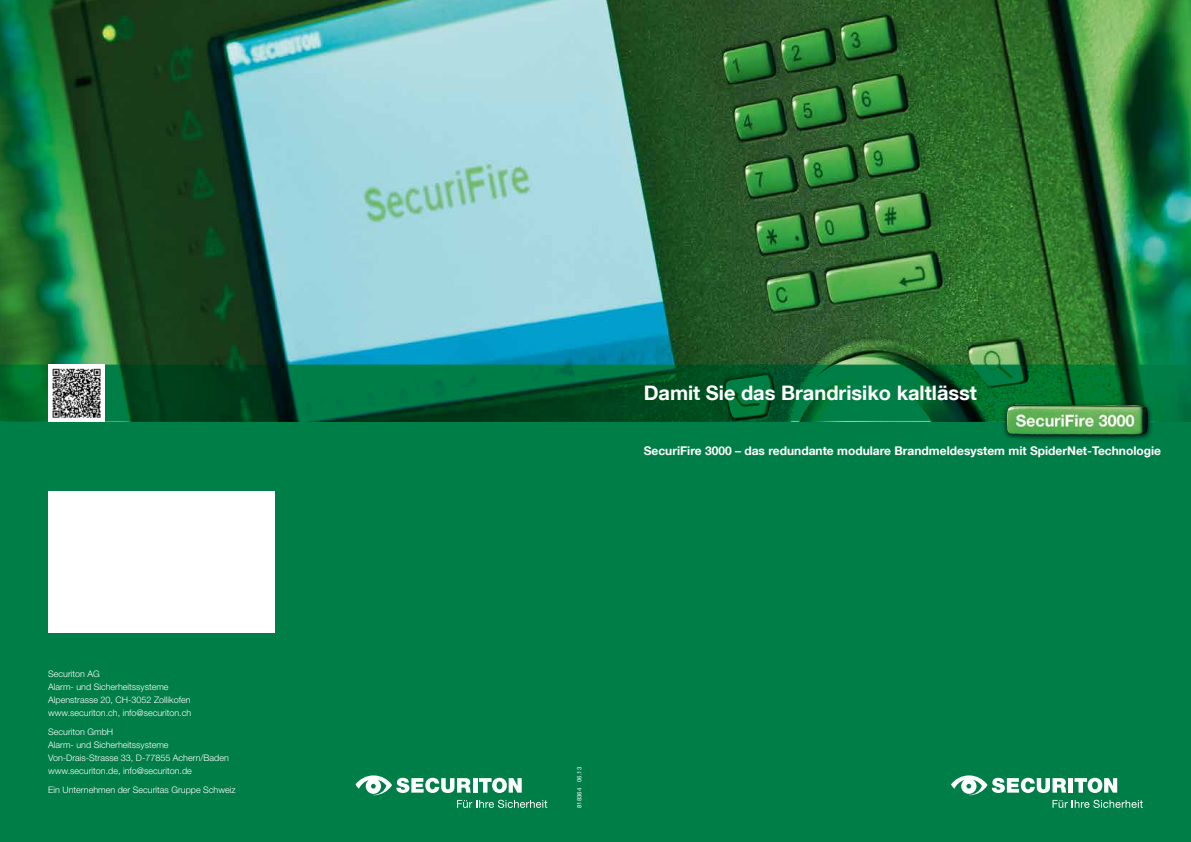
<style>
.page{position:relative;width:1191px;height:842px;background:#fff}
.page>*{position:absolute;margin:0;border:0;box-sizing:border-box;transform-origin:0 0}
.t1{font:700 20px "Helvetica Neue LT Com";color:#fff}
.t2{font:700 12px "Helvetica Neue LT Com";color:#fff}
.t3{font:300 9px/13px "Helvetica Neue";color:#fff}
.t4{font:6px "Helvetica Neue";color:#fff}
</style>
<div class="page">
<div style="left:0;top:421px;width:1191px;height:421px;background:#007e48"></div>
<img style="left:0;top:0;width:1191px;height:365px">
<svg style="left:0;top:365px;width:1191px;height:56px;background:#005f2f"></svg>
<div style="left:1001px;top:401px;width:152px;height:40px;background:#000;opacity:.8"></div>
<img style="left:1006px;top:405px;width:142px;height:30px">
<svg style="left:951px;top:775px;width:191px;height:33px"></svg>
<svg style="left:355px;top:775px;width:192px;height:33px"></svg>
<div style="left:48px;top:491px;width:227px;height:142px;background:#fff"></div>
<img style="left:48px;top:365px;width:57px;height:56px">
<p class="t3" style="left:48px;top:667px;width:145px">Securiton AG<br>Alarm- und Sicherheitssysteme<br>Alpenstrasse 20, CH-3052 Zollikofen www.securiton.ch, info@securiton.ch</p>
<p class="t3" style="left:48px;top:725px;width:182px">Securiton GmbH<br>Alarm- und Sicherheitssysteme Von-Drais-Strasse 33, D-77855 Achern/Baden www.securiton.de, info@securiton.de</p>
<p class="t3" style="left:48px;top:783px;width:189px">Ein Unternehmen der Securitas Gruppe Schweiz</p>
<h1 class="t1" style="left:643px;top:380px;width:335px">Damit Sie das Brandrisiko kaltlässt</h1>
<h2 class="t2" style="left:643px;top:443px;width:519px">SecuriFire 3000 – das redundante modulare Brandmeldesystem mit SpiderNet-Technologie</h2>
<p class="t4" style="left:576px;top:808px;width:43px;rotate:-90deg">818364 06.13</p>
</div>
